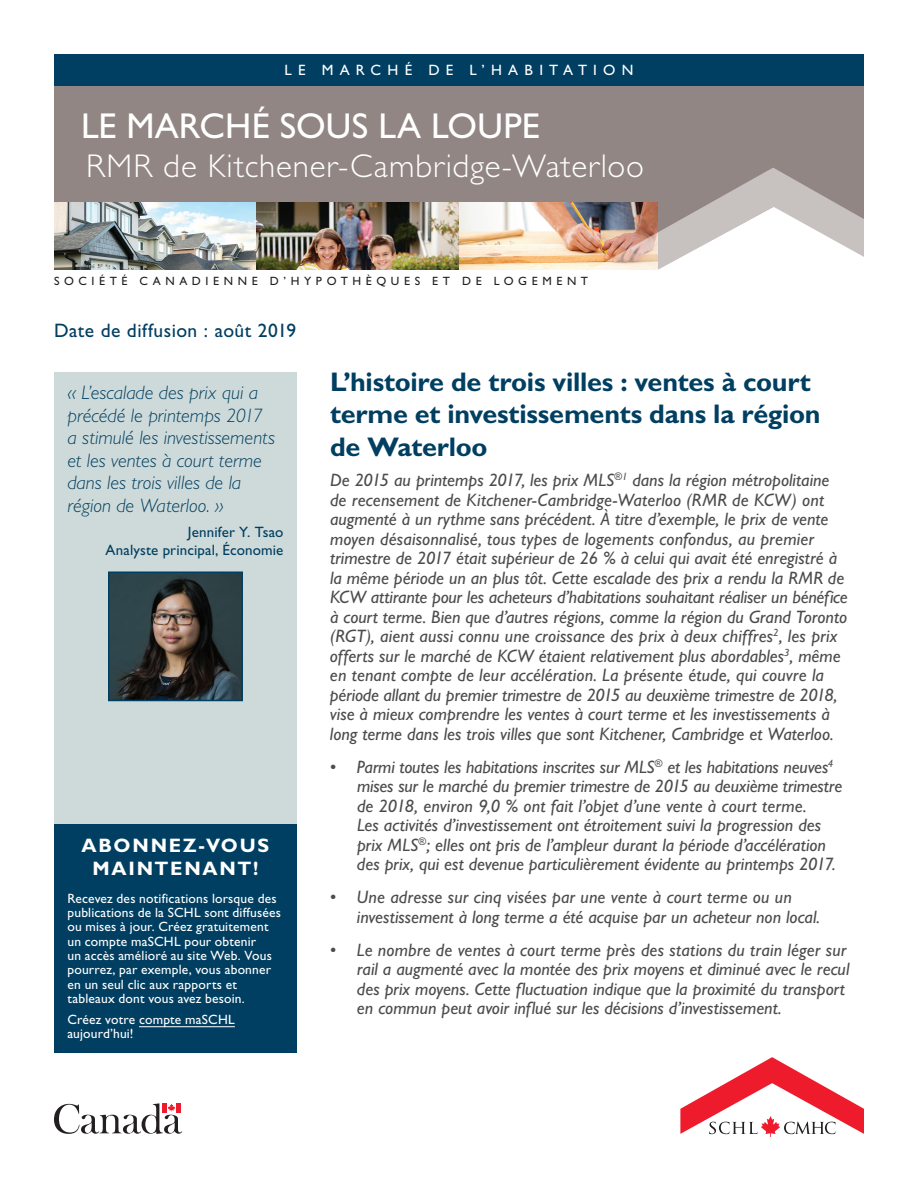
<style>
.page{position:relative;width:918px;height:1188px;background:#fff}
.page>*{position:absolute;margin:0;border:0;box-sizing:border-box;transform-origin:0 0}
.t1{font:36px "Gill Sans Std";letter-spacing:.005em;color:#fff}
.t2{font:300 33px "Gill Sans Std";letter-spacing:.025em;color:#fff}
.t3{font:700 27px/32.4px "Gill Sans Std";letter-spacing:-.01em;color:#003f61}
.t4{font:italic 300 19.5px/22.5px "Gill Sans Std";color:#003f61}
.t5{font:19.5px "Gill Sans Std";letter-spacing:.025em;color:#003f61}
.t6{font:700 19.5px/23.4px "Gill Sans Std";letter-spacing:.085em;color:#fff;text-align:center}
.t7{font:italic 18px/19.5px "Gill Sans Std";color:#4b4c4d}
.t8{font:15px/18px "Gill Sans Std";letter-spacing:.01em;color:#003f61;text-align:right}
.t9{font:15px "Gill Sans Std";letter-spacing:.415em;color:#fff}
.t10{font:13.5px/14.2px "Gill Sans Std";letter-spacing:.01em;color:#fff}
.t11{font:12px "Gill Sans Std";letter-spacing:.385em;color:#231f20}
</style>
<div class="page">
<div style="left:54px;top:54px;width:810px;height:216px;background:#918683"></div>
<div style="left:54px;top:54px;width:810px;height:31px;background:#003f61"></div>
<svg style="left:54px;top:1103px;width:128px;height:31px"></svg>
<img style="left:54px;top:202px;width:537px;height:68px">
<div style="left:54px;top:824px;width:243px;height:229px;background:#003f61"></div>
<hr style="left:139px;top:1026px;width:96px;height:1px;background:#fff">
<svg style="left:591px;top:168px;width:273px;height:102px"></svg>
<svg style="left:680px;top:1057px;width:184px;height:80px"></svg>
<div style="left:54px;top:373px;width:243px;height:451px;background:#cedad9"></div>
<svg style="left:108px;top:571px;width:135px;height:131px;background:#373e40"></svg>
<p class="t9" style="left:285px;top:61px;width:350px">LE MARCHÉ DE L’HABITATION</p>
<h1 class="t1" style="left:81px;top:105px;width:460px">LE MARCHÉ SOUS LA LOUPE</h1>
<h2 class="t2" style="left:86px;top:147px;width:559px">RMR de Kitchener-Cambridge-Waterloo</h2>
<p class="t11" style="left:54px;top:274px;width:536px">SOCIÉTÉ CANADIENNE D’HYPOTHÈQUES ET DE LOGEMENT</p>
<p class="t5" style="left:54px;top:320px;width:244px">Date de diffusion : août 2019</p>
<p class="t4" style="left:68px;top:382px;width:209px">« L’escalade des prix qui a précédé le printemps 2017 a stimulé les investissements et les ventes à court terme dans les trois villes de la région de Waterloo. »</p>
<p class="t8" style="left:106px;top:523px;width:179px">Jennifer Y. Tsao<br>Analyste principal, Économie</p>
<p class="t6" style="left:82px;top:834px;width:189px">ABONNEZ-VOUS<br>MAINTENANT!</p>
<p class="t10" style="left:68px;top:891px;width:215px">Recevez des notifications lorsque des publications de la SCHL sont diffusées ou mises à jour. Créez gratuitement un compte maSCHL pour obtenir<br>un accès amélioré au site Web. Vous pourrez, par exemple, vous abonner en un seul clic aux rapports et tableaux dont vous avez besoin.</p>
<p class="t10" style="left:68px;top:1012px;width:169px">Créez votre compte maSCHL aujourd’hui!</p>
<h3 class="t3" style="left:330px;top:366px;width:492px">L’histoire de trois villes : ventes à court terme et investissements dans la région de Waterloo</h3>
<p class="t7" style="left:330px;top:470px;width:519px">De 2015 au printemps 2017, les prix MLS<sup>®1</sup> dans la région métropolitaine de recensement de Kitchener-Cambridge-Waterloo (RMR de KCW) ont augmenté à un rythme sans précédent. À titre d’exemple, le prix de vente moyen désaisonnalisé, tous types de logements confondus, au premier trimestre de 2017 était supérieur de 26 % à celui qui avait été enregistré à la même période un an plus tôt. Cette escalade des prix a rendu la RMR de KCW attirante pour les acheteurs d’habitations souhaitant réaliser un bénéfice à court terme. Bien que d’autres régions, comme la région du Grand Toronto (RGT), aient aussi connu une croissance des prix à deux chiffres<sup>2</sup>, les prix offerts sur le marché de KCW étaient relativement plus abordables<sup>3</sup>, même en tenant compte de leur accélération. La présente étude, qui couvre la période allant du premier trimestre de 2015 au deuxième trimestre de 2018, vise à mieux comprendre les ventes à court terme et les investissements à long terme dans les trois villes que sont Kitchener, Cambridge et Waterloo.</p>
<p class="t7" style="left:357px;top:757px;width:487px;text-indent:-27px">• Parmi toutes les habitations inscrites sur MLS<sup>®</sup> et les habitations neuves<sup>4 </sup>mises sur le marché du premier trimestre de 2015 au deuxième trimestre de 2018, environ 9,0 % ont fait l’objet d’une vente à court terme.<br>Les activités d’investissement ont étroitement suivi la progression des prix MLS<sup>®</sup>; elles ont pris de l’ampleur durant la période d’accélération des prix, qui est devenue particulièrement évidente au printemps 2017.</p>
<p class="t7" style="left:357px;top:887px;width:465px;text-indent:-27px">• Une adresse sur cinq visées par une vente à court terme ou un investissement à long terme a été acquise par un acheteur non local.</p>
<p class="t7" style="left:357px;top:940px;width:494px;text-indent:-27px">• Le nombre de ventes à court terme près des stations du train léger sur rail a augmenté avec la montée des prix moyens et diminué avec le recul des prix moyens. Cette fluctuation indique que la proximité du transport en commun peut avoir influé sur les décisions d’investissement.</p>
</div>
